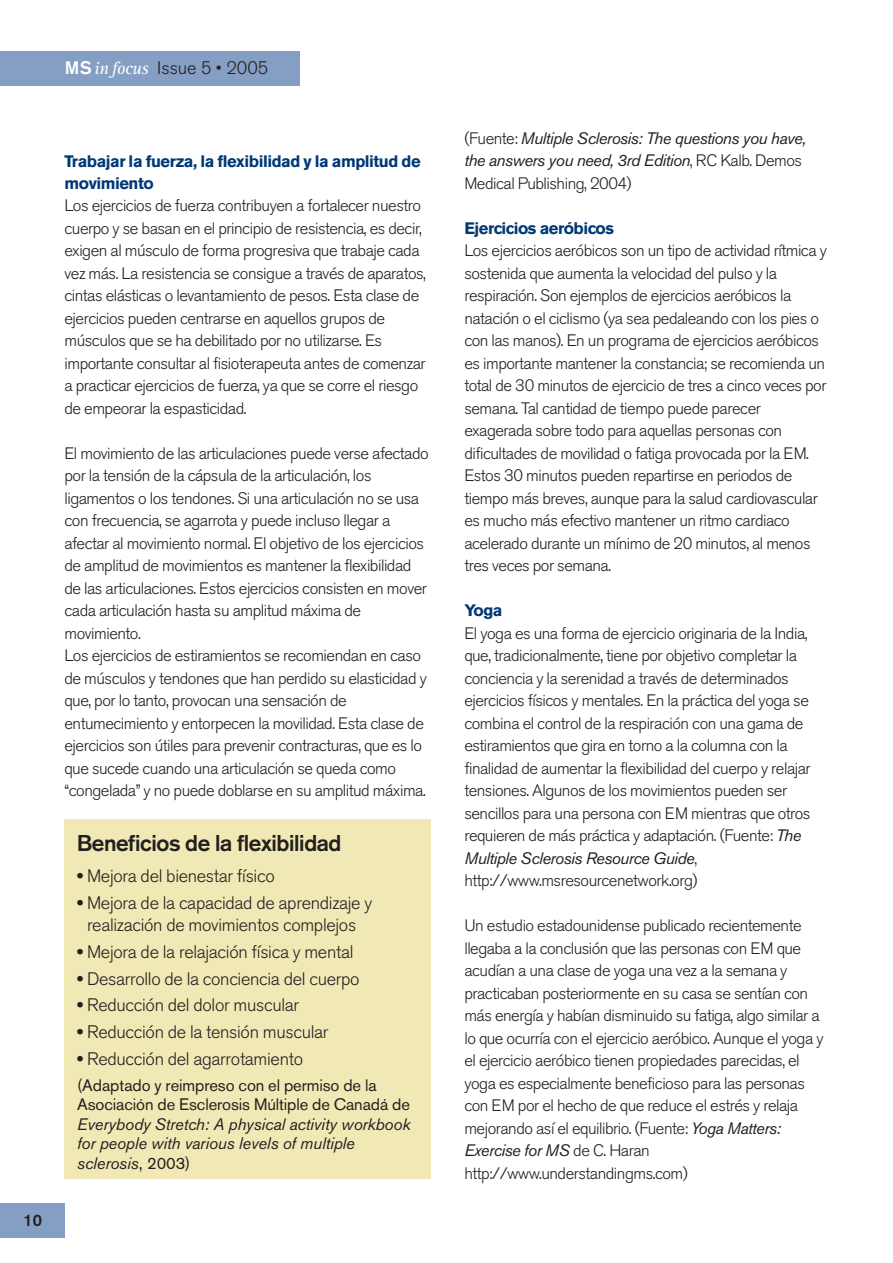
<style>
.page{position:relative;width:893px;height:1263px;background:#fff}
.page>*{position:absolute;margin:0;border:0;box-sizing:border-box;transform-origin:0 0}
.t1{font:700 22.5px "Akzidenz Grotesk";letter-spacing:-.015em;color:#231f20}
.t2{font:300 18px/22.5px "Akzidenz Grotesk BE";letter-spacing:-.02em;color:#231f20;text-align:center}
.t3{font:300 18px "Akzidenz Grotesk BE";color:#231f20}
.t4{font:300 16.5px/22.5px "Akzidenz Grotesk BE";letter-spacing:-.03em;color:#231f20}
.t5{font:italic 16.5px/22.5px "Akzidenz Grotesk BE";letter-spacing:-.03em;color:#231f20}
.t6{font:italic 16.5px/19.5px "Akzidenz Grotesk BE";letter-spacing:-.005em;color:#231f20}
.t7{font:700 16.5px/22.5px "Akzidenz Grotesk BE";letter-spacing:-.03em;color:#003876}
.t8{font:16.5px/19.5px "Akzidenz Grotesk BE";letter-spacing:-.005em;color:#231f20}
.t9{font:500 16.5px "Akzidenz Grotesk BE";color:#231f20}
.s1{font-weight:500;color:#fff}
.s2{font-family:"Rotis Serif";font-weight:400;font-style:italic;color:#fff}
.s3{font-weight:800}
.s4{font-family:"Akzidenz Grotesk";font-style:normal}
.s5{font-style:normal}
.s6{font-weight:300;font-style:normal}
.s7{font-weight:400;font-style:italic}
</style>
<div class="page">
<div style="left:0;top:1204px;width:64px;height:34px;background:#859ec4"></div>
<div style="left:0;top:51px;width:300px;height:34px;background:#859ec4"></div>
<div style="left:64px;top:819px;width:367px;height:360px;background:#f0e9b5"></div>
<p class="t3" style="left:65px;top:61px;width:205px"><span class="s1">MS</span><span class="s2">infocus</span> Issue 5 • 2005</p>
<p class="t9" style="left:23px;top:1215px;width:20px">10</p>
<p class="t7" style="left:64px;top:151px;width:357px">Trabajar la fuerza, la flexibilidad y la amplitud de movimiento</p>
<p class="t4" style="left:64px;top:197px;width:363px">Los ejercicios de fuerza contribuyen a fortalecer nuestro cuerpo y se basan en el principio de resistencia, es decir, exigen al músculo de forma progresiva que trabaje cada vez más. La resistencia se consigue a través de aparatos, cintas elásticas o levantamiento de pesos. Esta clase de ejercicios pueden centrarse en aquellos grupos de músculos que se ha debilitado por no utilizarse. Es importante consultar al fisioterapeuta antes de comenzar a practicar ejercicios de fuerza, ya que se corre el riesgo de empeorar la espasticidad.</p>
<p class="t4" style="left:64px;top:444px;width:366px">El movimiento de las articulaciones puede verse afectado por la tensión de la cápsula de la articulación, los ligamentos o los tendones. Si una articulación no se usa con frecuencia, se agarrota y puede incluso llegar a afectar al movimiento normal. El objetivo de los ejercicios de amplitud de movimientos es mantener la flexibilidad de las articulaciones. Estos ejercicios consisten en mover cada articulación hasta su amplitud máxima de movimiento.<br>Los ejercicios de estiramientos se recomiendan en caso de músculos y tendones que han perdido su elasticidad y que, por lo tanto, provocan una sensación de entumecimiento y entorpecen la movilidad. Esta clase de ejercicios son útiles para prevenir contracturas, que es lo que sucede cuando una articulación se queda como “congelada” y no puede doblarse en su amplitud máxima.</p>
<h1 class="t1" style="left:77px;top:835px;width:266px">Beneficios de la flexibilidad</h1>
<p class="t2" style="left:77px;top:867px;width:199px"><span class="s3">•</span> Mejora del bienestar físico</p>
<p class="t2" style="left:77px;top:893px;width:296px"><span class="s3">•</span> Mejora de la capacidad de aprendizaje y realización de movimientos complejos</p>
<p class="t2" style="left:77px;top:943px;width:278px"><span class="s3">•</span> Mejora de la relajación física y mental</p>
<p class="t2" style="left:77px;top:969px;width:284px"><span class="s3">•</span> Desarrollo de la conciencia del cuerpo</p>
<p class="t2" style="left:77px;top:996px;width:223px"><span class="s3">•</span> Reducción del dolor muscular</p>
<p class="t2" style="left:77px;top:1023px;width:253px"><span class="s3">•</span> Reducción de la tensión muscular</p>
<p class="t2" style="left:77px;top:1050px;width:227px"><span class="s3">•</span> Reducción del agarrotamiento</p>
<p class="t8" style="left:77px;top:1077px;width:334px">(Adaptado y reimpreso con el permiso de la<br>Asociación de Esclerosis Múltiple de Canadá de</p>
<p class="t6" style="left:77px;top:1116px;width:334px">Everybody Stretch: A physical activity workbook for people with various levels of multiple sclerosis<span class="s4">,</span> <span class="s5">2003)</span></p>
<p class="t5" style="left:464px;top:129px;width:343px"><span class="s6">(Fuente:</span> Multiple Sclerosis: The questions you have, the answers you need, 3rd Edition<span class="s6">, RC Kalb. Demos<br>Medical Publishing, 2004)</span></p>
<p class="t7" style="left:464px;top:218px;width:151px">Ejercicios aeróbicos</p>
<p class="t4" style="left:464px;top:241px;width:364px">Los ejercicios aeróbicos son un tipo de actividad rítmica y sostenida que aumenta la velocidad del pulso y la respiración. Son ejemplos de ejercicios aeróbicos la natación o el ciclismo (ya sea pedaleando con los pies o con las manos). En un programa de ejercicios aeróbicos es importante mantener la constancia; se recomienda un total de 30 minutos de ejercicio de tres a cinco veces por semana. Tal cantidad de tiempo puede parecer exagerada sobre todo para aquellas personas con dificultades de movilidad o fatiga provocada por la EM.<br>Estos 30 minutos pueden repartirse en periodos de tiempo más breves, aunque para la salud cardiovascular es mucho más efectivo mantener un ritmo cardiaco acelerado durante un mínimo de 20 minutos, al menos tres veces por semana.</p>
<p class="t7" style="left:464px;top:601px;width:40px">Yoga</p>
<p class="t4" style="left:464px;top:624px;width:348px">El yoga es una forma de ejercicio originaria de la India, que, tradicionalmente, tiene por objetivo completar la conciencia y la serenidad a través de determinados ejercicios físicos y mentales. En la práctica del yoga se combina el control de la respiración con una gama de estiramientos que gira en torno a la columna con la finalidad de aumentar la flexibilidad del cuerpo y relajar tensiones. Algunos de los movimientos pueden ser sencillos para una persona con EM mientras que otros requieren de más práctica y adaptación. (Fuente: <span class="s7">The Multiple Sclerosis Resource Guide</span>, http://www.msresourcenetwork.org)</p>
<p class="t4" style="left:464px;top:916px;width:360px">Un estudio estadounidense publicado recientemente llegaba a la conclusión que las personas con EM que acudían a una clase de yoga una vez a la semana y practicaban posteriormente en su casa se sentían con más energía y habían disminuido su fatiga, algo similar a lo que ocurría con el ejercicio aeróbico. Aunque el yoga y el ejercicio aeróbico tienen propiedades parecidas, el yoga es especialmente beneficioso para las personas con EM por el hecho de que reduce el estrés y relaja mejorando así el equilibrio. (Fuente: <span class="s7">Yoga Matters:<br>Exercise for MS</span> de C. Haran http://www.understandingms.com)</p>
</div>
